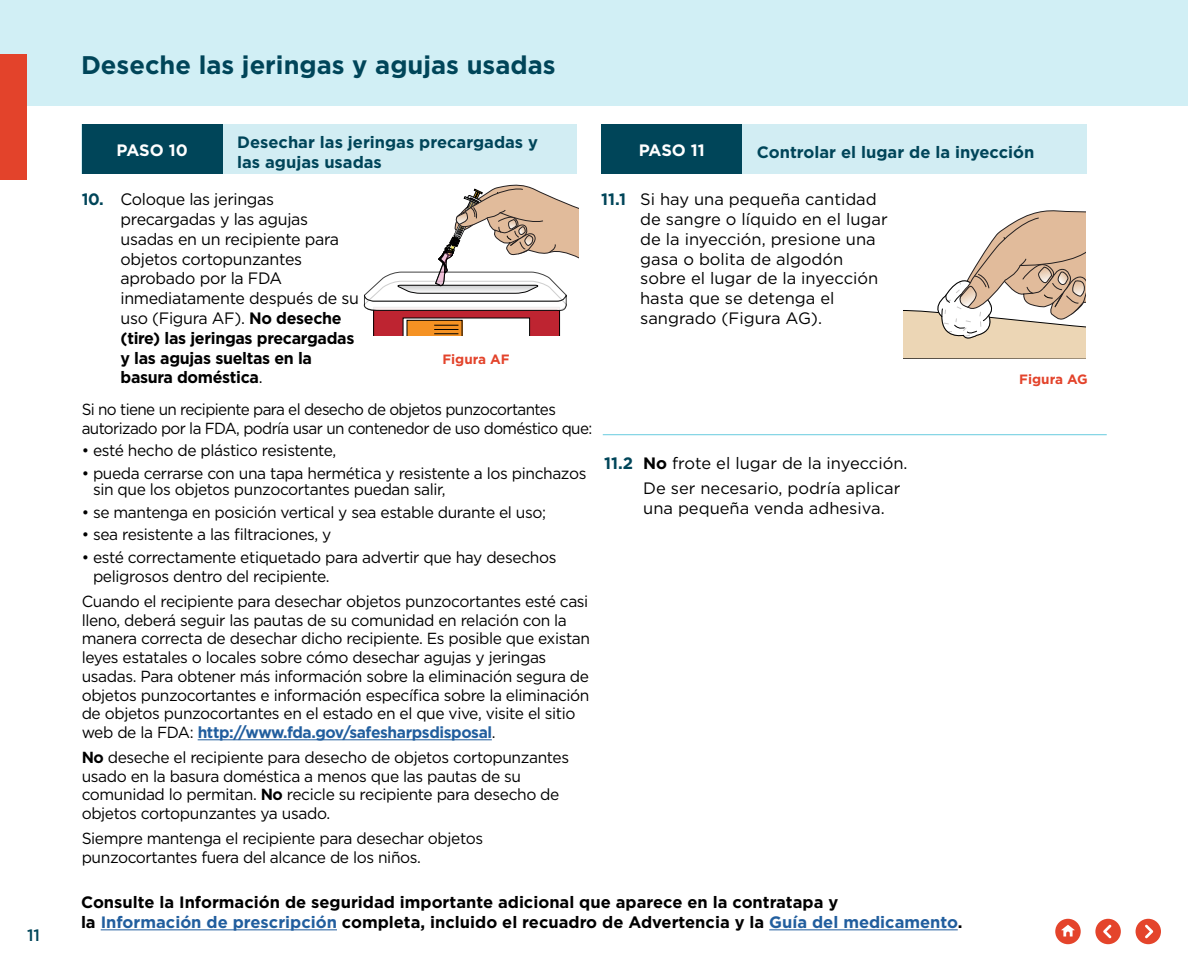
<style>
.page{position:relative;width:1188px;height:972px;background:#fff}
.page>*{position:absolute;margin:0;border:0;box-sizing:border-box;transform-origin:0 0}
.t1{font:700 25.5px "Gotham";color:#004559}
.t2{font:16.5px/19.8px "Gotham";color:#000}
.t3{font:16.5px/19.8px "Gotham";letter-spacing:-.02em;color:#000}
.t4{font:700 16.5px/19.8px "Gotham";color:#000}
.t5{font:700 16.5px/19.8px "Gotham";color:#004559}
.t6{font:700 16.5px "Gotham";letter-spacing:-.005em;color:#fff}
.t7{font:500 16.5px "Gotham";color:#004559}
.t8{font:16.05px/18.8px "Gotham";letter-spacing:-.025em;color:#000}
.t9{font:16.05px/18.8px "Gotham";letter-spacing:-.025em;color:#000;scale:.95 1}
.t10{font:700 13.5px "Gotham";color:#e3432b}
.s1{font-weight:700;color:#004559}
.s2{font-weight:700}
.s3{font-weight:700;color:#215e9e}
.s4{color:#215e9e}
</style>
<div class="page">
<div style="left:0;top:0;width:1188px;height:106px;background:#d1eff5"></div>
<div style="left:0;top:54px;width:27px;height:125px;background:#e3432b"></div>
<svg style="left:903px;top:210px;width:183px;height:148px"></svg>
<svg style="left:364px;top:184px;width:214px;height:152px"></svg>
<div style="left:82px;top:124px;width:495px;height:50px;background:#d2edf3"></div>
<div style="left:82px;top:124px;width:141px;height:50px;background:#004559"></div>
<hr style="left:198px;top:739px;width:294px;height:1px;background:#215e9e">
<div style="left:601px;top:124px;width:486px;height:50px;background:#d2edf3"></div>
<div style="left:601px;top:124px;width:141px;height:50px;background:#004559"></div>
<hr style="left:603px;top:434px;width:504px;height:1px;background:#67cbdf">
<div style="left:1055px;top:919px;width:26px;height:25px;background:#e4442b;border-radius:50%"></div>
<svg style="left:1061px;top:925px;width:14px;height:12px"></svg>
<div style="left:1136px;top:919px;width:25px;height:25px;background:#e4442b;border-radius:50%"></div>
<svg style="left:1145px;top:925px;width:8px;height:13px"></svg>
<div style="left:1095px;top:919px;width:26px;height:25px;background:#e4442b;border-radius:50%"></div>
<svg style="left:1103px;top:925px;width:8px;height:13px"></svg>
<hr style="left:101px;top:929px;width:236px;height:1px;background:#215e9e">
<hr style="left:769px;top:929px;width:189px;height:1px;background:#215e9e">
<p class="t7" style="left:27px;top:925px;width:15px">11</p>
<h1 class="t1" style="left:81px;top:48px;width:476px">Deseche las jeringas y agujas usadas</h1>
<p class="t6" style="left:116px;top:139px;width:73px">PASO 10</p>
<p class="t5" style="left:237px;top:132px;width:302px">Desechar las jeringas precargadas y las agujas usadas</p>
<p class="t3" style="left:121px;top:189px;width:240px;text-indent:-39px"><span class="s1">10.</span> Coloque las jeringas precargadas y las agujas usadas en un recipiente para objetos cortopunzantes aprobado por la FDA inmediatamente después de su uso (Figura AF). <span class="s2">No deseche (tire) las jeringas precargadas y las agujas sueltas en la basura doméstica</span>.</p>
<p class="t10" style="left:442px;top:350px;width:69px">Figura AF</p>
<p class="t9" style="left:82px;top:400px;width:539px">Si no tiene un recipiente para el desecho de objetos punzocortantes autorizado por la FDA, podría usar un contenedor de uso doméstico que:</p>
<p class="t8" style="left:82px;top:441px;width:256px">• esté hecho de plástico resistente,</p>
<p class="t8" style="left:93px;top:465px;width:495px;line-height:16.5px;text-indent:-11px">• pueda cerrarse con una tapa hermética y resistente a los pinchazos sin que los objetos punzocortantes puedan salir,</p>
<p class="t8" style="left:82px;top:503px;width:466px">• se mantenga en posición vertical y sea estable durante el uso;</p>
<p class="t8" style="left:82px;top:525px;width:251px">• sea resistente a las filtraciones, y</p>
<p class="t8" style="left:93px;top:547px;width:465px;line-height:19.2px;text-indent:-11px">• esté correctamente etiquetado para advertir que hay desechos peligrosos dentro del recipiente.</p>
<p class="t8" style="left:82px;top:592px;width:510px">Cuando el recipiente para desechar objetos punzocortantes esté casi lleno, deberá seguir las pautas de su comunidad en relación con la manera correcta de desechar dicho recipiente. Es posible que existan leyes estatales o locales sobre cómo desechar agujas y jeringas usadas. Para obtener más información sobre la eliminación segura de objetos punzocortantes e información específica sobre la eliminación de objetos punzocortantes en el estado en el que vive, visite el sitio web de la FDA: <span class="s3">http://www.fda.gov/safesharpsdisposal</span>.</p>
<p class="t8" style="left:82px;top:748px;width:489px"><span class="s2">No</span> deseche el recipiente para desecho de objetos cortopunzantes usado en la basura doméstica a menos que las pautas de su comunidad lo permitan. <span class="s2">No</span> recicle su recipiente para desecho de objetos cortopunzantes ya usado.</p>
<p class="t8" style="left:82px;top:829px;width:403px">Siempre mantenga el recipiente para desechar objetos punzocortantes fuera del alcance de los niños.</p>
<p class="t6" style="left:639px;top:139px;width:68px">PASO 11</p>
<p class="t5" style="left:757px;top:142px;width:279px">Controlar el lugar de la inyección</p>
<p class="t2" style="left:640px;top:189px;width:249px;text-indent:-39px"><span class="s1">11.1</span> Si hay una pequeña cantidad de sangre o líquido en el lugar de la inyección, presione una gasa o bolita de algodón sobre el lugar de la inyección hasta que se detenga el sangrado (Figura AG).</p>
<p class="t2" style="left:643px;top:450px;width:266px;line-height:25.8px;text-indent:-39px"><span class="s1">11.2</span> <span class="s2">No</span> frote el lugar de la inyección.<br>De ser necesario, podría aplicar</p>
<p class="t2" style="left:643px;top:498px;width:243px">una pequeña venda adhesiva.</p>
<p class="t10" style="left:1019px;top:370px;width:70px">Figura AG</p>
<p class="t4" style="left:81px;top:893px;width:883px">Consulte la Información de seguridad importante adicional que aparece en la contratapa y<br>la <span class="s4">Información de prescripción</span> completa, incluido el recuadro de Advertencia y la <span class="s4">Guía del medicamento</span>.</p>
</div>
